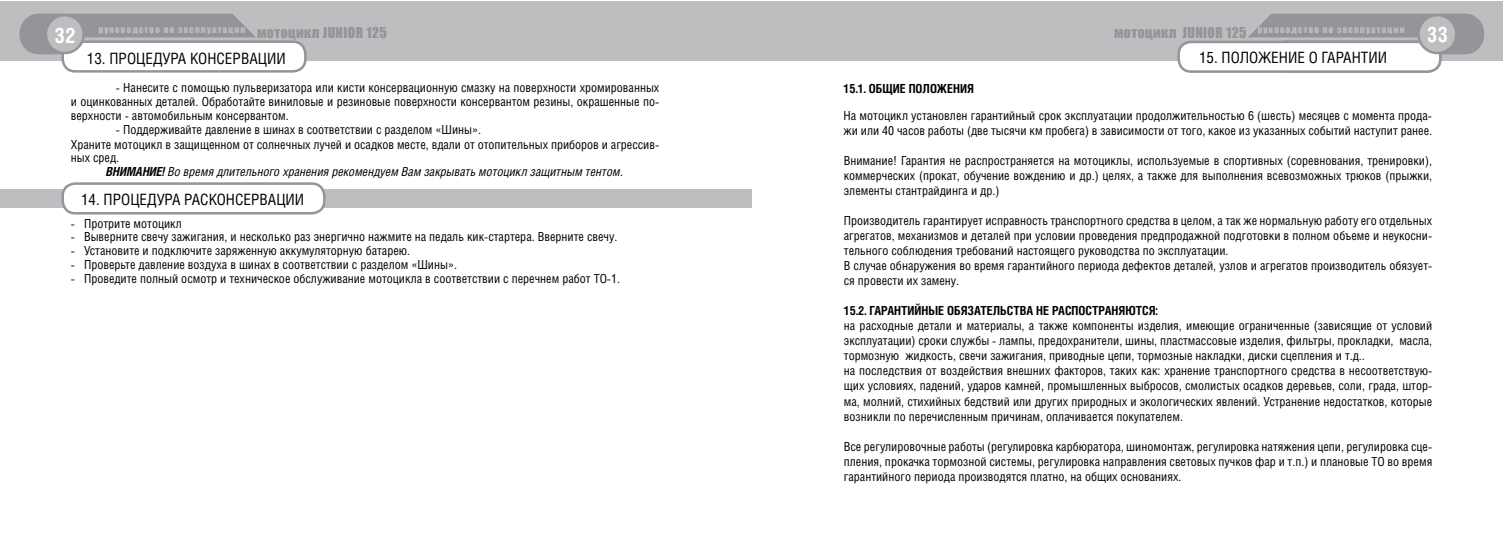
<style>
.page{position:relative;width:1503px;height:541px;background:#fff}
.page>*{position:absolute;margin:0;border:0;box-sizing:border-box;transform-origin:0 0}
.t1{font:700 21.25px "Helios Cond";color:#fff}
.t2{font:15.62px "Helios Cond";color:#000}
.t3{font:13.75px "Impact";letter-spacing:.03em;color:#939598}
.t4{font:12.5px/15px "Helios Cond";color:#000}
.t5{font:italic 12.5px/13.8px "Helios Cond";color:#000}
.t6{font:700 12.5px "Helios Cond";color:#000}
.t7{font:8.75px "Impact";letter-spacing:.14em;color:#bcbec0}
.s1{font-style:normal}
.s2{font-weight:700}
</style>
<div class="page">
<div style="left:0;top:1px;width:751px;height:59px;background:#bcbec0"></div>
<svg style="left:20px;top:14px;width:236px;height:40px;background:#999b9d"></svg>
<div style="left:751px;top:1px;width:751px;height:59px;background:#bcbec0"></div>
<svg style="left:1247px;top:14px;width:237px;height:40px;background:#999b9e"></svg>
<div style="left:1273px;top:40px;width:168px;height:33px;border:2px solid #939598;border-radius:12px"></div>
<div style="left:0;top:189px;width:751px;height:19px;background:#bcbec0"></div>
<div style="left:63px;top:42px;width:242px;height:29px;background:#fff;border-radius:12px"></div>
<div style="left:61px;top:40px;width:245px;height:33px;border:2px solid #939598;border-radius:12px"></div>
<div style="left:46px;top:15px;width:38px;height:38px;background:#bcbec0;border-radius:50%"></div>
<div style="left:45px;top:14px;width:40px;height:40px;border:2px solid #939598;border-radius:50%"></div>
<div style="left:63px;top:183px;width:261px;height:30px;background:#fff;border-radius:12px"></div>
<div style="left:61px;top:182px;width:264px;height:32px;border:2px solid #939598;border-radius:12px"></div>
<div style="left:1178px;top:42px;width:262px;height:30px;background:#fff;border-radius:12px"></div>
<div style="left:1177px;top:41px;width:264px;height:32px;border:2px solid #939598;border-radius:12px"></div>
<div style="left:1418px;top:15px;width:38px;height:38px;background:#bcbec0;border-radius:50%"></div>
<div style="left:1417px;top:14px;width:40px;height:40px;border:2px solid #939598;border-radius:50%"></div>
<h1 class="t1" style="left:1426px;top:21px;width:23px">33</h1>
<p class="t3" style="left:257px;top:22px;width:131px">мотоцикл JUNIOR 125</p>
<p class="t3" style="left:1114px;top:22px;width:134px">мотоцикл JUNIOR 125</p>
<p class="t7" style="left:99px;top:23px;width:148px">руководство по эксплуатации</p>
<p class="t7" style="left:1257px;top:23px;width:148px">руководство по эксплуатации</p>
<p class="t2" style="left:1310px;top:49px;width:98px">ПРЕДИСЛОВИЕ</p>
<p class="t4" style="left:71px;top:81px;width:590px;line-height:13.8px;text-align:justify;text-indent:45px">- Нанесите с помощью пульверизатора или кисти консервационную смазку на поверхности хромированных и оцинкованных деталей. Обработайте виниловые и резиновые поверхности консервантом резины, окрашенные по&shy;верхности - автомобильным консервантом.</p>
<p class="t4" style="left:71px;top:121px;width:590px;text-indent:45px">- Поддерживайте давление в шинах в соответствии с разделом «Шины».<br>Храните мотоцикл в защищенном от солнечных лучей и осадков месте, вдали от отопительных приборов и агрессив-</p>
<p class="t5" style="left:106px;top:151px;width:518px;text-indent:-35px"><span class="s1">ных сред.<br></span><span class="s2">Внимание!</span> Во время длительного хранения рекомендуем Вам закрывать мотоцикл защитным тентом.</p>
<p class="t4" style="left:71px;top:215px;width:113px">- Протрите мотоцикл</p>
<p class="t4" style="left:71px;top:229px;width:548px">- Выверните свечу зажигания, и несколько раз энергично нажмите на педаль кик-стартера. Вверните свечу.</p>
<p class="t4" style="left:71px;top:243px;width:341px">- Установите и подключите заряженную аккумуляторную батарею.</p>
<p class="t4" style="left:71px;top:256px;width:388px">- Проверьте давление воздуха в шинах в соответствии с разделом «Шины».</p>
<p class="t4" style="left:71px;top:270px;width:551px">- Проведите полный осмотр и техническое обслуживание мотоцикла в соответствии с перечнем работ ТО-1.</p>
<h1 class="t1" style="left:54px;top:23px;width:23px">32</h1>
<p class="t2" style="left:1199px;top:48px;width:41px">15. ПОЛОЖЕНИЕОГАРАНТИИ</p>
<p class="t2" style="left:87px;top:49px;width:200px">13. Процедура консервации</p>
<p class="t6" style="left:843px;top:81px;width:124px">15.1. ОБЩИЕ ПОЛОЖЕНИЯ</p>
<p class="t4" style="left:843px;top:108px;width:590px">На мотоцикл установлен гарантийный срок эксплуатации продолжительностью 6 (шесть) месяцев с момента прода&shy;жи или 40 часов работы (две тысячи км пробега) в зависимости от того, какое из указанных событий наступит ранее.</p>
<p class="t4" style="left:843px;top:153px;width:590px;text-align:justify">Внимание! Гарантия не распространяется на мотоциклы, используемые в спортивных (соревнования, тренировки), коммерческих (прокат, обучение вождению и др.) целях, а также для выполнения всевозможных трюков (прыжки, элементы стантрайдинга и др.)</p>
<p class="t4" style="left:843px;top:213px;width:590px">Производитель гарантирует исправность транспортного средства в целом, а так же нормальную работу его отдельных агрегатов, механизмов и деталей при условии проведения предпродажной подготовки в полном объеме и неукосни&shy;тельного соблюдения требований настоящего руководства по эксплуатации.<br>В случае обнаружения во время гарантийного периода дефектов деталей, узлов и агрегатов производитель обязует&shy;ся провести их замену.</p>
<p class="t6" style="left:844px;top:303px;width:315px">15.2. ГАРАНТИЙ НЫЕ ОБЯЗАТЕЛЬСТВА НЕ РАСПОСТРАНЯЮТСЯ:</p>
<p class="t4" style="left:844px;top:318px;width:590px">на расходные детали и материалы, а также компоненты изделия, имеющие ограниченные (зависящие от условий эксплуатации) сроки службы - лампы, предохранители, шины, пластмассовые изделия, фильтры, прокладки, масла, тормозную жидкость, свечи зажигания, приводные цепи, тормозные накладки, диски сцепления и т.д..<br>на последствия от воздействия внешних факторов, таких как: хранение транспортного средства в несоответствую&shy;щих условиях, падений, ударов камней, промышленных выбросов, смолистых осадков деревьев, соли, града, штор&shy;ма, молний, стихийных бедствий или других природных и экологических явлений. Устранение недостатков, которые возникли по перечисленным причинам, оплачивается покупателем.</p>
<p class="t4" style="left:843px;top:438px;width:590px;text-align:justify">Все регулировочные работы (регулировка карбюратора, шиномонтаж, регулировка натяжения цепи, регулировка сце&shy;пления, прокачка тормозной системы, регулировка направления световых пучков фар и т.п.) и плановые ТО во время гарантийного периода производятся платно, на общих основаниях.</p>
<p class="t2" style="left:81px;top:190px;width:225px">14. Процедура расконсервации</p>
</div>
